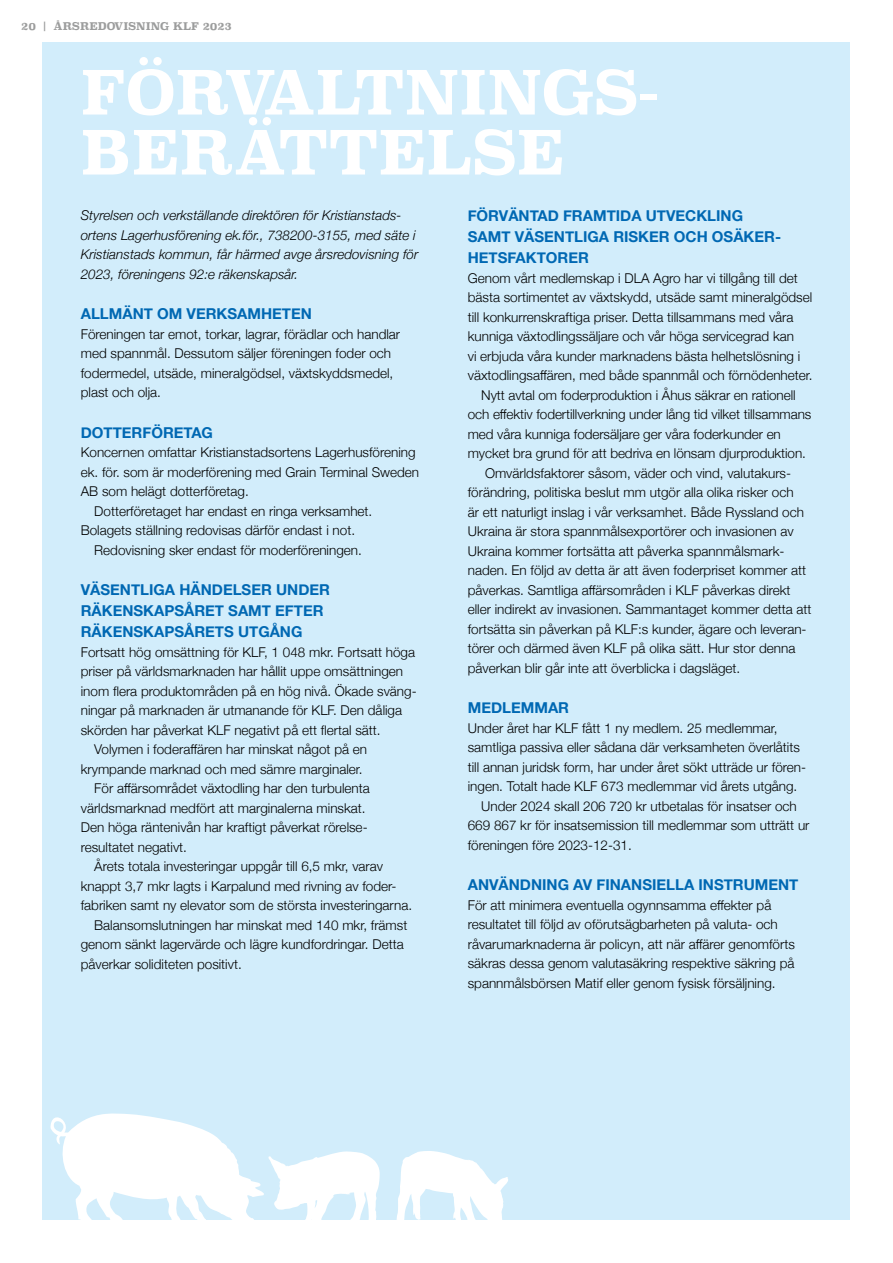
<style>
.page{position:relative;width:893px;height:1263px;background:#fff}
.page>*{position:absolute;margin:0;border:0;box-sizing:border-box;transform-origin:0 0}
.t1{font:700 60px/60px "Superclarendon";color:#fff}
.t2{font:700 15px/21px "Helvetica Neue";color:#0068b3}
.t3{font:300 13.5px/19.5px "Helvetica Neue";color:#000}
.t4{font:italic 300 13.5px/19.5px "Helvetica Neue";color:#000}
.t5{font:700 10.5px "Superclarendon";color:#9c9d9d}
</style>
<div class="page">
<div style="left:43px;top:43px;width:807px;height:1177px;background:#d2edfb"></div>
<svg style="left:397px;top:1151px;width:111px;height:69px"></svg>
<svg style="left:50px;top:1113px;width:330px;height:107px"></svg>
<p class="t5" style="left:21px;top:19px;width:212px">20 | ÅRSREDOVISNING KLF 2023</p>
<h1 class="t1" style="left:81px;top:65px;width:579px">FÖRVALTNINGS-<br>BERÄTTELSE</h1>
<p class="t4" style="left:81px;top:205px;width:339px">Styrelsen och verkställande direktören för Kristianstads&shy;ortens Lagerhusförening ek.för., 738200-3155, med säte i Kristianstads kommun, får härmed avge årsredovisning för 2023, föreningens 92:e räkenskapsår.</p>
<p class="t2" style="left:81px;top:304px;width:233px">ALLMÄNT OM VERKSAMHETEN</p>
<p class="t3" style="left:81px;top:323px;width:321px">Föreningen tar emot, torkar, lagrar, förädlar och handlar med spannmål. Dessutom säljer föreningen foder och fodermedel, utsäde, mineralgödsel, växtskyddsmedel, plast och olja.</p>
<p class="t2" style="left:81px;top:422px;width:134px">DOTTERFÖRETAG</p>
<p class="t3" style="left:81px;top:442px;width:336px">Koncernen omfattar Kristianstadsortens Lagerhusförening</p>
<p class="t3" style="left:81px;top:461px;width:340px">ek. för. som är moderförening med Grain Terminal Sweden</p>
<p class="t3" style="left:81px;top:481px;width:170px">AB som helägt dotterföretag.</p>
<p class="t3" style="left:94px;top:500px;width:280px">Dotterföretaget har endast en ringa verksamhet.</p>
<p class="t3" style="left:81px;top:520px;width:276px">Bolagets ställning redovisas därför endast i not.</p>
<p class="t3" style="left:94px;top:539px;width:269px">Redovisning sker endast för moderföreningen.</p>
<p class="t2" style="left:81px;top:580px;width:251px">VÄSENTLIGA HÄNDELSER UNDER<br>RÄKENSKAPSÅRET SAMT EFTER<br>RÄKENSKAPSÅRETS UTGÅNG</p>
<p class="t3" style="left:81px;top:641px;width:336px">Fortsatt hög omsättning för KLF, 1 048 mkr. Fortsatt höga</p>
<p class="t3" style="left:81px;top:661px;width:324px">priser på världsmarknaden har hållit uppe omsättningen</p>
<p class="t3" style="left:81px;top:680px;width:337px">inom flera produktområden på en hög nivå. Ökade sväng-</p>
<p class="t3" style="left:81px;top:700px;width:323px">ningar på marknaden är utmanande för KLF. Den dåliga</p>
<p class="t3" style="left:81px;top:719px;width:301px">skörden har påverkat KLF negativt på ett flertal sätt.</p>
<p class="t3" style="left:94px;top:739px;width:274px">Volymen i foderaffären har minskat något på en</p>
<p class="t3" style="left:81px;top:758px;width:283px">krympande marknad och med sämre marginaler.</p>
<p class="t3" style="left:94px;top:778px;width:277px">För affärsområdet växtodling har den turbulenta</p>
<p class="t3" style="left:81px;top:797px;width:286px">världsmarknad medfört att marginalerna minskat.</p>
<p class="t3" style="left:81px;top:817px;width:288px">Den höga räntenivån har kraftigt påverkat rörelse-</p>
<p class="t3" style="left:81px;top:836px;width:108px">resultatet negativt.</p>
<p class="t3" style="left:94px;top:856px;width:290px">Årets totala investeringar uppgår till 6,5 mkr, varav</p>
<p class="t3" style="left:81px;top:875px;width:316px">knappt 3,7 mkr lagts i Karpalund med rivning av foder-</p>
<p class="t3" style="left:81px;top:895px;width:333px">fabriken samt ny elevator som de största investeringarna.</p>
<p class="t3" style="left:94px;top:914px;width:315px">Balansomslutningen har minskat med 140 mkr, främst</p>
<p class="t3" style="left:81px;top:934px;width:324px">genom sänkt lagervärde och lägre kundfordringar. Detta</p>
<p class="t3" style="left:81px;top:953px;width:163px">påverkar soliditeten positivt.</p>
<p class="t2" style="left:468px;top:206px;width:315px">FÖRVÄNTAD FRAMTIDA UTVECKLING<br>SAMT VÄSENTLIGA RISKER OCH OSÄKER-<br>HETSFAKTORER</p>
<p class="t3" style="left:468px;top:267px;width:332px">Genom vårt medlemskap i DLA Agro har vi tillgång till det</p>
<p class="t3" style="left:468px;top:287px;width:346px">bästa sortimentet av växtskydd, utsäde samt mineralgödsel</p>
<p class="t3" style="left:468px;top:306px;width:327px">till konkurrenskraftiga priser. Detta tillsammans med våra</p>
<p class="t3" style="left:468px;top:326px;width:328px">kunniga växtodlingssäljare och vår höga servicegrad kan</p>
<p class="t3" style="left:468px;top:345px;width:334px">vi erbjuda våra kunder marknadens bästa helhetslösning i</p>
<p class="t3" style="left:468px;top:365px;width:346px">växtodlingsaffären, med både spannmål och förnödenheter.</p>
<p class="t3" style="left:481px;top:384px;width:316px">Nytt avtal om foderproduktion i Åhus säkrar en rationell</p>
<p class="t3" style="left:468px;top:404px;width:345px">och effektiv fodertillverkning under lång tid vilket tillsammans</p>
<p class="t3" style="left:468px;top:423px;width:315px">med våra kunniga fodersäljare ger våra foderkunder en</p>
<p class="t3" style="left:468px;top:443px;width:340px">mycket bra grund för att bedriva en lönsam djurproduktion.</p>
<p class="t3" style="left:485px;top:462px;width:306px">Omvärldsfaktorer såsom, väder och vind, valutakurs-</p>
<p class="t3" style="left:468px;top:482px;width:327px">förändring, politiska beslut mm utgör alla olika risker och</p>
<p class="t3" style="left:468px;top:501px;width:338px">är ett naturligt inslag i vår verksamhet. Både Ryssland och</p>
<p class="t3" style="left:468px;top:521px;width:327px">Ukraina är stora spannmålsexportörer och invasionen av</p>
<p class="t3" style="left:468px;top:540px;width:318px">Ukraina kommer fortsätta att påverka spannmålsmark-</p>
<p class="t3" style="left:468px;top:560px;width:340px">naden. En följd av detta är att även foderpriset kommer att</p>
<p class="t3" style="left:468px;top:579px;width:324px">påverkas. Samtliga affärsområden i KLF påverkas direkt</p>
<p class="t3" style="left:468px;top:599px;width:345px">eller indirekt av invasionen. Sammantaget kommer detta att</p>
<p class="t3" style="left:468px;top:618px;width:340px">fortsätta sin påverkan på KLF:s kunder, ägare och leveran-</p>
<p class="t3" style="left:468px;top:638px;width:329px">törer och därmed även KLF på olika sätt. Hur stor denna</p>
<p class="t3" style="left:468px;top:657px;width:274px">påverkan blir går inte att överblicka i dagsläget.</p>
<p class="t2" style="left:468px;top:698px;width:103px">MEDLEMMAR</p>
<p class="t3" style="left:468px;top:717px;width:311px">Under året har KLF fått 1 ny medlem. 25 medlemmar,</p>
<p class="t3" style="left:468px;top:737px;width:334px">samtliga passiva eller sådana där verksamheten överlåtits</p>
<p class="t3" style="left:468px;top:756px;width:340px">till annan juridsk form, har under året sökt utträde ur fören-</p>
<p class="t3" style="left:468px;top:776px;width:331px">ingen. Totalt hade KLF 673 medlemmar vid årets utgång.</p>
<p class="t3" style="left:481px;top:795px;width:317px">Under 2024 skall 206 720 kr utbetalas för insatser och</p>
<p class="t3" style="left:468px;top:815px;width:343px">669 867 kr för insatsemission till medlemmar som utträtt ur</p>
<p class="t3" style="left:468px;top:834px;width:166px">föreningen före 2023-12-31.</p>
<p class="t2" style="left:468px;top:875px;width:332px">ANVÄNDNING AV FINANSIELLA INSTRUMENT</p>
<p class="t3" style="left:468px;top:894px;width:329px">För att minimera eventuella ogynnsamma effekter på resultatet till följd av oförutsägbarheten på valuta- och råvarumarknaderna är policyn, att när affärer genomförts säkras dessa genom valutasäkring respektive säkring på spannmålsbörsen Matif eller genom fysisk försäljning.</p>
</div>
